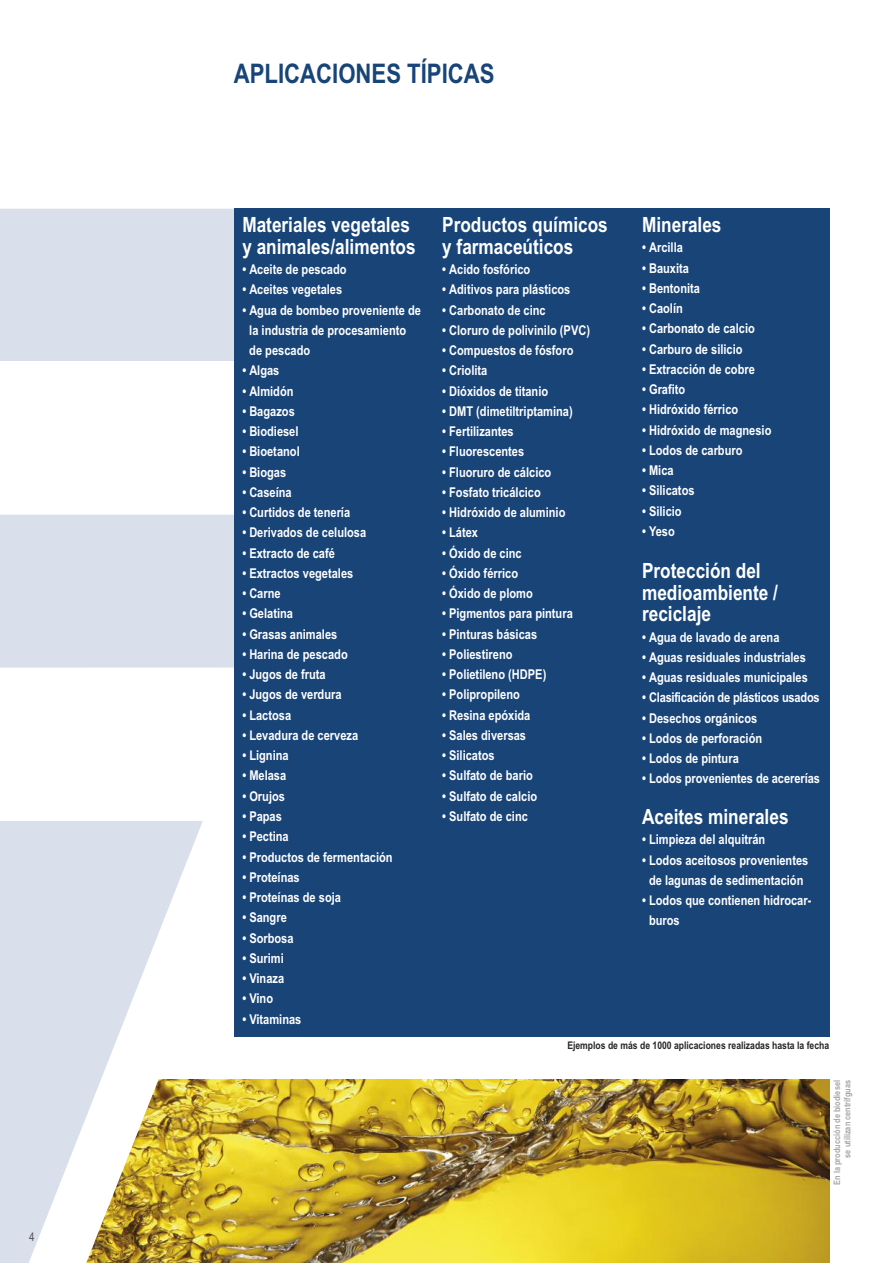
<style>
.page{position:relative;width:893px;height:1263px;background:#fff}
.page>*{position:absolute;margin:0;border:0;box-sizing:border-box;transform-origin:0 0}
.t1{font:700 27px "Arial Narrow";color:#184478}
.t2{font:700 21px/21.8px "Arial Narrow";color:#fff}
.t3{font:700 13.5px/20.2px "Arial Narrow";color:#fff}
.t4{font:12px "Arial Narrow";color:#525152}
.t5{font:700 10.5px "Arial Narrow";color:#272526}
.t6{font:700 9px/10.5px "Arial Narrow";color:#a8a8a8;text-align:right}
</style>
<div class="page">
<img style="left:584px;top:1080px;width:245px;height:183px">
<img style="left:0;top:208px;width:584px;height:1055px">
<svg style="left:0;top:209px;width:444px;height:1054px"></svg>
<div style="left:234px;top:208px;width:595px;height:829px;background:#184478"></div>
<p class="t4" style="left:29px;top:1229px;width:7px">4</p>
<h1 class="t1" style="left:234px;top:58px;width:262px">APLICACIONES TÍPICAS</h1>
<h2 class="t2" style="left:242px;top:214px;width:175px">Materiales vegetales y animales/alimentos</h2>
<p class="t3" style="left:242px;top:259px;width:106px">• Aceite de pescado</p>
<p class="t3" style="left:242px;top:280px;width:101px">• Aceites vegetales</p>
<p class="t3" style="left:249px;top:300px;width:173px;text-indent:-7px">• Agua de bombeo proveniente de la industria de procesamiento de pescado</p>
<p class="t3" style="left:242px;top:361px;width:39px">• Algas</p>
<p class="t3" style="left:242px;top:381px;width:53px">• Almidón</p>
<p class="t3" style="left:242px;top:401px;width:54px">• Bagazos</p>
<p class="t3" style="left:242px;top:421px;width:58px">• Biodiesel</p>
<p class="t3" style="left:242px;top:442px;width:59px">• Bioetanol</p>
<p class="t3" style="left:242px;top:462px;width:45px">• Biogas</p>
<p class="t3" style="left:242px;top:482px;width:51px">• Caseína</p>
<p class="t3" style="left:242px;top:502px;width:109px">• Curtidos de tenería</p>
<p class="t3" style="left:242px;top:523px;width:125px">• Derivados de celulosa</p>
<p class="t3" style="left:242px;top:543px;width:94px">• Extracto de café</p>
<p class="t3" style="left:242px;top:563px;width:112px">• Extractos vegetales</p>
<p class="t3" style="left:242px;top:583px;width:40px">• Carne</p>
<p class="t3" style="left:242px;top:604px;width:52px">• Gelatina</p>
<p class="t3" style="left:242px;top:624px;width:96px">• Grasas animales</p>
<p class="t3" style="left:242px;top:644px;width:107px">• Harina de pescado</p>
<p class="t3" style="left:242px;top:664px;width:85px">• Jugos de fruta</p>
<p class="t3" style="left:242px;top:685px;width:101px">• Jugos de verdura</p>
<p class="t3" style="left:242px;top:705px;width:50px">• Lactosa</p>
<p class="t3" style="left:242px;top:725px;width:117px">• Levadura de cerveza</p>
<p class="t3" style="left:242px;top:745px;width:48px">• Lignina</p>
<p class="t3" style="left:242px;top:766px;width:45px">• Melasa</p>
<p class="t3" style="left:242px;top:786px;width:44px">• Orujos</p>
<p class="t3" style="left:242px;top:806px;width:41px">• Papas</p>
<p class="t3" style="left:242px;top:826px;width:48px">• Pectina</p>
<p class="t3" style="left:242px;top:847px;width:152px">• Productos de fermentación</p>
<p class="t3" style="left:242px;top:867px;width:59px">• Proteínas</p>
<p class="t3" style="left:242px;top:887px;width:100px">• Proteínas de soja</p>
<p class="t3" style="left:242px;top:907px;width:46px">• Sangre</p>
<p class="t3" style="left:242px;top:928px;width:53px">• Sorbosa</p>
<p class="t3" style="left:242px;top:948px;width:43px">• Surimi</p>
<p class="t3" style="left:242px;top:968px;width:43px">• Vinaza</p>
<p class="t3" style="left:242px;top:988px;width:32px">• Vino</p>
<p class="t3" style="left:242px;top:1009px;width:61px">• Vitaminas</p>
<h2 class="t2" style="left:442px;top:214px;width:167px">Productos químicos y farmaceúticos</h2>
<p class="t3" style="left:442px;top:259px;width:90px">• Acido fosfórico</p>
<p class="t3" style="left:442px;top:280px;width:130px">• Aditivos para plásticos</p>
<p class="t3" style="left:442px;top:300px;width:105px">• Carbonato de cinc</p>
<p class="t3" style="left:442px;top:320px;width:149px">• Cloruro de polivinilo (PVC)</p>
<p class="t3" style="left:442px;top:340px;width:133px">• Compuestos de fósforo</p>
<p class="t3" style="left:442px;top:361px;width:47px">• Criolita</p>
<p class="t3" style="left:442px;top:381px;width:107px">• Dióxidos de titanio</p>
<p class="t3" style="left:442px;top:401px;width:132px">• DMT (dimetiltriptamina)</p>
<p class="t3" style="left:442px;top:421px;width:73px">• Fertilizantes</p>
<p class="t3" style="left:442px;top:442px;width:84px">• Fluorescentes</p>
<p class="t3" style="left:442px;top:462px;width:111px">• Fluoruro de cálcico</p>
<p class="t3" style="left:442px;top:482px;width:100px">• Fosfato tricálcico</p>
<p class="t3" style="left:442px;top:502px;width:125px">• Hidróxido de aluminio</p>
<p class="t3" style="left:442px;top:523px;width:37px">• Látex</p>
<p class="t3" style="left:442px;top:543px;width:81px">• Óxido de cinc</p>
<p class="t3" style="left:442px;top:563px;width:77px">• Óxido férrico</p>
<p class="t3" style="left:442px;top:583px;width:92px">• Óxido de plomo</p>
<p class="t3" style="left:442px;top:604px;width:132px">• Pigmentos para pintura</p>
<p class="t3" style="left:442px;top:624px;width:96px">• Pinturas básicas</p>
<p class="t3" style="left:442px;top:644px;width:72px">• Poliestireno</p>
<p class="t3" style="left:442px;top:664px;width:106px">• Polietileno (HDPE)</p>
<p class="t3" style="left:442px;top:685px;width:79px">• Polipropileno</p>
<p class="t3" style="left:442px;top:705px;width:90px">• Resina epóxida</p>
<p class="t3" style="left:442px;top:725px;width:85px">• Sales diversas</p>
<p class="t3" style="left:442px;top:745px;width:54px">• Silicatos</p>
<p class="t3" style="left:442px;top:766px;width:92px">• Sulfato de bario</p>
<p class="t3" style="left:442px;top:786px;width:96px">• Sulfato de calcio</p>
<p class="t3" style="left:442px;top:806px;width:87px">• Sulfato de cinc</p>
<h2 class="t2" style="left:642px;top:214px;width:81px">Minerales</h2>
<p class="t3" style="left:642px;top:238px;width:42px">• Arcilla</p>
<p class="t3" style="left:642px;top:258px;width:48px">• Bauxita</p>
<p class="t3" style="left:642px;top:278px;width:59px">• Bentonita</p>
<p class="t3" style="left:642px;top:298px;width:42px">• Caolín</p>
<p class="t3" style="left:642px;top:319px;width:114px">• Carbonato de calcio</p>
<p class="t3" style="left:642px;top:339px;width:102px">• Carburo de silicio</p>
<p class="t3" style="left:642px;top:359px;width:114px">• Extracción de cobre</p>
<p class="t3" style="left:642px;top:379px;width:45px">• Grafito</p>
<p class="t3" style="left:642px;top:400px;width:98px">• Hidróxido férrico</p>
<p class="t3" style="left:642px;top:420px;width:131px">• Hidróxido de magnesio</p>
<p class="t3" style="left:642px;top:440px;width:102px">• Lodos de carburo</p>
<p class="t3" style="left:642px;top:460px;width:33px">• Mica</p>
<p class="t3" style="left:642px;top:481px;width:54px">• Silicatos</p>
<p class="t3" style="left:642px;top:501px;width:41px">• Silicio</p>
<p class="t3" style="left:642px;top:521px;width:34px">• Yeso</p>
<h2 class="t2" style="left:642px;top:560px;width:137px">Protección del medioambiente / reciclaje</h2>
<p class="t3" style="left:642px;top:627px;width:139px">• Agua de lavado de arena</p>
<p class="t3" style="left:642px;top:647px;width:165px">• Aguas residuales industriales</p>
<p class="t3" style="left:642px;top:667px;width:167px">• Aguas residuales municipales</p>
<p class="t3" style="left:642px;top:688px;width:179px">• Clasificación de plásticos usados</p>
<p class="t3" style="left:642px;top:708px;width:117px">• Desechos orgánicos</p>
<p class="t3" style="left:642px;top:728px;width:122px">• Lodos de perforación</p>
<p class="t3" style="left:642px;top:748px;width:98px">• Lodos de pintura</p>
<p class="t3" style="left:642px;top:769px;width:179px">• Lodos provenientes de acererías</p>
<h2 class="t2" style="left:642px;top:806px;width:148px">Aceites minerales</h2>
<p class="t3" style="left:642px;top:829px;width:125px">• Limpieza del alquitrán</p>
<p class="t3" style="left:642px;top:850px;width:168px;text-align:center">• Lodos aceitosos provenientes de lagunas de sedimentación</p>
<p class="t3" style="left:649px;top:890px;width:164px;text-indent:-7px">• Lodos que contienen hidrocar&shy;buros</p>
<p class="t5" style="left:567px;top:1039px;width:263px">Ejemplos de más de 1000 aplicaciones realizadas hasta la fecha</p>
<p class="t6" style="left:832px;top:1185px;width:106px;rotate:-90deg">En la producción de biodiesel se utilizan centrífguas</p>
</div>
